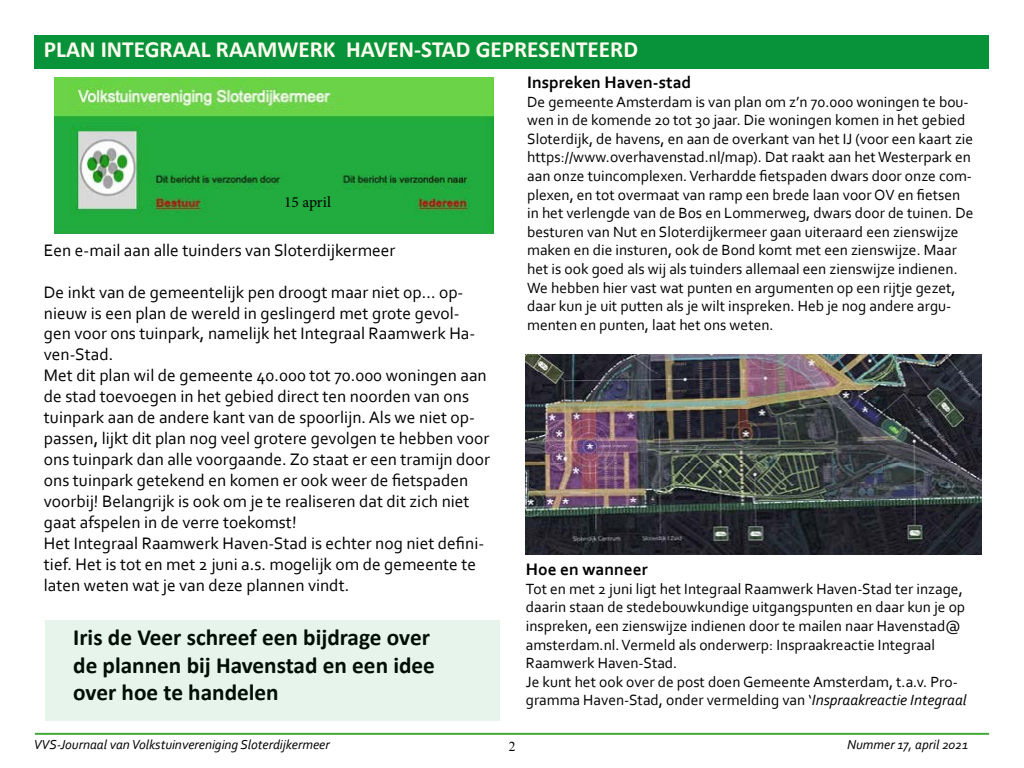
<style>
.page{position:relative;width:1024px;height:768px;background:#fff}
.page>*{position:absolute;margin:0;border:0;box-sizing:border-box;transform-origin:0 0}
.t1{font:700 23.2px/27.9px "Calibri";color:#000}
.t2{font:700 23.2px "Calibri";color:#fffdf0}
.t3{font:17.4px/20.9px "Corbel";color:#000}
.t4{font:700 17.4px "Corbel";color:#000}
.t5{font:15.5px/18.6px "Corbel";color:#000}
.t6{font:15.5px "Minion Pro";color:#000}
.t7{font:italic 13.6px "Corbel";color:#000}
.t8{font:13.6px "Times New Roman";color:#000}
.s1{font-style:italic}
</style>
<div class="page">
<div style="left:35px;top:35px;width:954px;height:33px;background:#089239"></div>
<hr style="left:35px;top:733px;width:954px;height:2px;background:#3fa535">
<img style="left:526px;top:354px;width:455px;height:200px">
<img style="left:55px;top:78px;width:439px;height:155px">
<div style="left:45px;top:620px;width:454px;height:101px;background:#e6f4eb"></div>
<h1 class="t2" style="left:44px;top:35px;width:596px">PLAN INTEGRAAL RAAMWERK HAVEN-STAD GEPRESENTEERD</h1>
<p class="t6" style="left:284px;top:192px;width:48px">15 april</p>
<p class="t3" style="left:44px;top:239px;width:353px">Een e-mail aan alle tuinders van Sloterdijkermeer</p>
<p class="t3" style="left:44px;top:281px;width:448px">De inkt van de gemeentelijk pen droogt maar niet op... op&shy;nieuw is een plan de wereld in geslingerd met grote gevol&shy;gen voor ons tuinpark, namelijk het Integraal Raamwerk Ha&shy;ven-Stad.<br>Met dit plan wil de gemeente 40.000 tot 70.000 woningen aan de stad toevoegen in het gebied direct ten noorden van ons tuinpark aan de andere kant van de spoorlijn. Als we niet op&shy;passen, lijkt dit plan nog veel grotere gevolgen te hebben voor ons tuinpark dan alle voorgaande. Zo staat er een tramijn door ons tuinpark getekend en komen er ook weer de fietspaden voorbij! Belangrijk is ook om je te realiseren dat dit zich niet gaat afspelen in de verre toekomst!<br>Het Integraal Raamwerk Haven-Stad is echter nog niet defini&shy;tief. Het is tot en met 2 juni a.s. mogelijk om de gemeente te laten weten wat je van deze plannen vindt.</p>
<h1 class="t1" style="left:73px;top:623px;width:363px">Iris de Veer schreef een bijdrage over de plannen bij Havenstad en een idee over hoe te handelen</h1>
<p class="t4" style="left:527px;top:71px;width:166px">Inspreken Haven-stad</p>
<p class="t5" style="left:527px;top:92px;width:448px">De gemeente Amsterdam is van plan om z’n 70.000 woningen te bou&shy;wen in de komende 20 tot 30 jaar. Die woningen komen in het gebied Sloterdijk, de havens, en aan de overkant van het IJ (voor een kaart zie https://www.overhavenstad.nl/map). Dat raakt aan het Westerpark en aan onze tuincomplexen. Verhardde fietspaden dwars door onze com&shy;plexen, en tot overmaat van ramp een brede laan voor OV en fietsen in het verlengde van de Bos en Lommerweg, dwars door de tuinen. De besturen van Nut en Sloterdijkermeer gaan uiteraard een zienswijze maken en die insturen, ook de Bond komt met een zienswijze. Maar het is ook goed als wij als tuinders allemaal een zienswijze indienen.<br>We hebben hier vast wat punten en argumenten op een rijtje gezet, daar kun je uit putten als je wilt inspreken. Heb je nog andere argu&shy;menten en punten, laat het ons weten.</p>
<p class="t4" style="left:526px;top:559px;width:123px">Hoe en wanneer</p>
<p class="t5" style="left:526px;top:579px;width:442px">Tot en met 2 juni ligt het Integraal Raamwerk Haven-Stad ter inzage, daarin staan de stedebouwkundige uitgangspunten en daar kun je op inspreken, een zienswijze indienen door te mailen naar Havenstad@ amsterdam.nl. Vermeld als onderwerp: Inspraakreactie Integraal Raamwerk Haven-Stad.<br>Je kunt het ook over de post doen Gemeente Amsterdam, t.a.v. Pro&shy;gramma Haven-Stad, onder vermelding van ‘<span class="s1">Inspraakreactie Integraal</span></p>
<p class="t7" style="left:34px;top:736px;width:297px">VVS-Journaal van Volkstuinvereniging Sloterdijkermeer</p>
<p class="t7" style="left:847px;top:736px;width:123px">Nummer 17, april 2021</p>
<p class="t8" style="left:509px;top:737px;width:8px">2</p>
</div>
